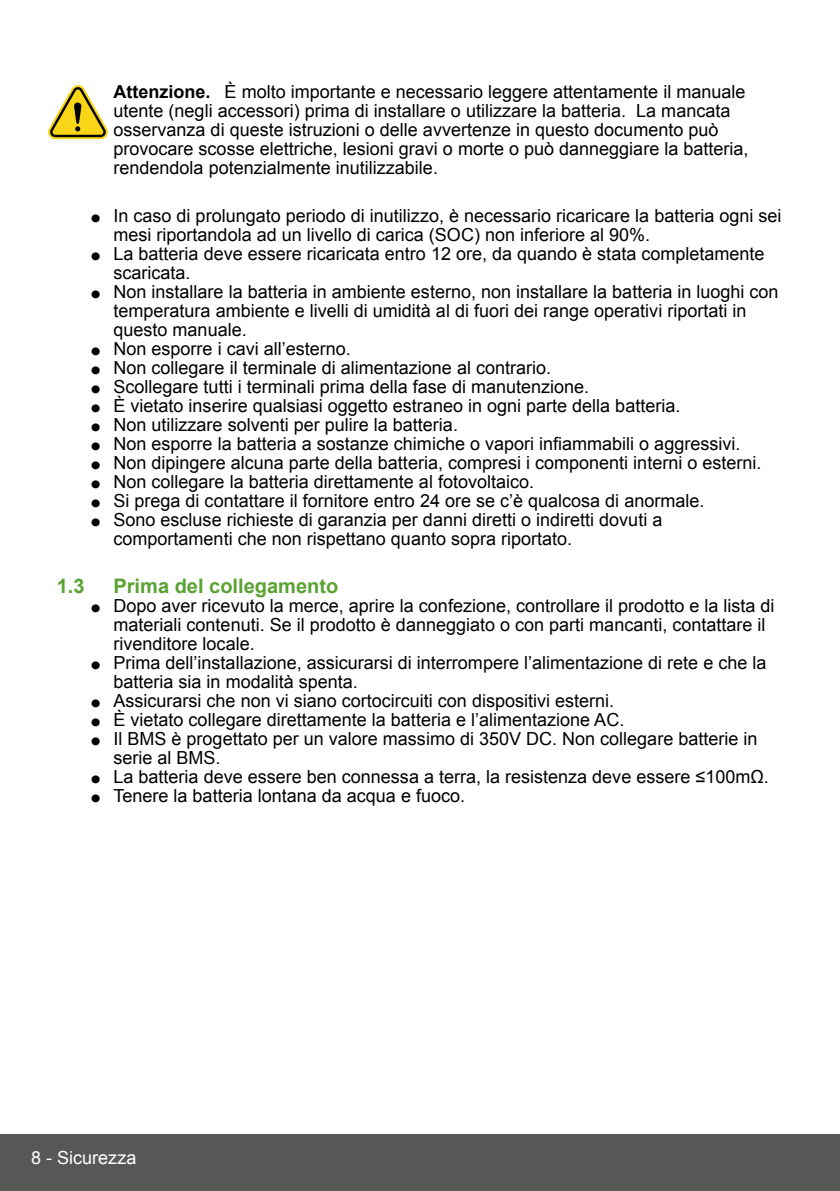
<style>
.page{position:relative;width:840px;height:1191px;background:#fff}
.page>*{position:absolute;margin:0;border:0;box-sizing:border-box;transform-origin:0 0}
.t1{font:700 20px "Arial";color:#58a332}
.t2{font:18px/19px "Arial";color:#000}
.t3{font:18px "Arial";color:#fff}
.s1{font-weight:700}
.s2{font-weight:700;font-size:28px}
</style>
<div class="page">
<div style="left:0;top:1134px;width:839px;height:57px;background:#575756"></div>
<svg style="left:48px;top:85px;width:60px;height:54px"></svg>
<p class="t2" style="left:113px;top:83px;width:636px"><span class="s1">Attenzione.</span> È molto importante e necessario leggere attentamente il manuale utente (negli accessori) prima di installare o utilizzare la batteria. La mancata osservanza di queste istruzioni o delle avvertenze in questo documento può provocare scosse elettriche, lesioni gravi o morte o può danneggiare la batteria, rendendola potenzialmente inutilizzabile.</p>
<p class="t2" style="left:113px;top:206px;width:669px;text-indent:-23px"><span class="s2">•</span> In caso di prolungato periodo di inutilizzo, è necessario ricaricare la batteria ogni sei mesi riportandola ad un livello di carica (SOC) non inferiore al 90%.</p>
<p class="t2" style="left:113px;top:244px;width:652px;text-indent:-23px"><span class="s2">•</span> La batteria deve essere ricaricata entro 12 ore, da quando è stata completamente scaricata.</p>
<p class="t2" style="left:113px;top:282px;width:666px;text-indent:-23px"><span class="s2">•</span> Non installare la batteria in ambiente esterno, non installare la batteria in luoghi con temperatura ambiente e livelli di umidità al di fuori dei range operativi riportati in questo manuale.</p>
<p class="t2" style="left:91px;top:339px;width:261px"><span class="s2">•</span> Non esporre i cavi all’esterno.</p>
<p class="t2" style="left:91px;top:358px;width:461px"><span class="s2">•</span> Non collegare il terminale di alimentazione al contrario.</p>
<p class="t2" style="left:91px;top:377px;width:499px"><span class="s2">•</span> Scollegare tutti i terminali prima della fase di manutenzione.</p>
<p class="t2" style="left:91px;top:396px;width:590px"><span class="s2">•</span> È vietato inserire qualsiasi oggetto estraneo in ogni parte della batteria.</p>
<p class="t2" style="left:91px;top:415px;width:368px"><span class="s2">•</span> Non utilizzare solventi per pulire la batteria.</p>
<p class="t2" style="left:91px;top:434px;width:650px"><span class="s2">•</span> Non esporre la batteria a sostanze chimiche o vapori infiammabili o aggressivi.</p>
<p class="t2" style="left:91px;top:453px;width:671px"><span class="s2">•</span> Non dipingere alcuna parte della batteria, compresi i componenti interni o esterni.</p>
<p class="t2" style="left:91px;top:472px;width:444px"><span class="s2">•</span> Non collegare la batteria direttamente al fotovoltaico.</p>
<p class="t2" style="left:91px;top:491px;width:614px"><span class="s2">•</span> Si prega di contattare il fornitore entro 24 ore se c’è qualcosa di anormale.</p>
<p class="t2" style="left:113px;top:510px;width:550px;text-indent:-23px"><span class="s2">•</span> Sono escluse richieste di garanzia per danni diretti o indiretti dovuti a comportamenti che non rispettano quanto sopra riportato.</p>
<p class="t1" style="left:57px;top:573px;width:29px">1.3</p>
<p class="t1" style="left:113px;top:573px;width:226px">Prima del collegamento</p>
<p class="t2" style="left:113px;top:596px;width:662px;text-indent:-23px"><span class="s2">•</span> Dopo aver ricevuto la merce, aprire la confezione, controllare il prodotto e la lista di materiali contenuti. Se il prodotto è danneggiato o con parti mancanti, contattare il rivenditore locale.</p>
<p class="t2" style="left:113px;top:653px;width:654px;text-indent:-23px"><span class="s2">•</span> Prima dell’installazione, assicurarsi di interrompere l’alimentazione di rete e che la batteria sia in modalità spenta.</p>
<p class="t2" style="left:91px;top:691px;width:524px"><span class="s2">•</span> Assicurarsi che non vi siano cortocircuiti con dispositivi esterni.</p>
<p class="t2" style="left:91px;top:710px;width:534px"><span class="s2">•</span> È vietato collegare direttamente la batteria e l’alimentazione AC.</p>
<p class="t2" style="left:113px;top:729px;width:645px;text-indent:-23px"><span class="s2">•</span> Il BMS è progettato per un valore massimo di 350V DC. Non collegare batterie in serie al BMS.</p>
<p class="t2" style="left:91px;top:767px;width:679px"><span class="s2">•</span> La batteria deve essere ben connessa a terra, la resistenza deve essere ≤100mΩ.</p>
<p class="t2" style="left:91px;top:786px;width:375px"><span class="s2">•</span> Tenere la batteria lontana da acqua e fuoco.</p>
<p class="t3" style="left:31px;top:1146px;width:107px">8 - Sicurezza</p>
</div>
